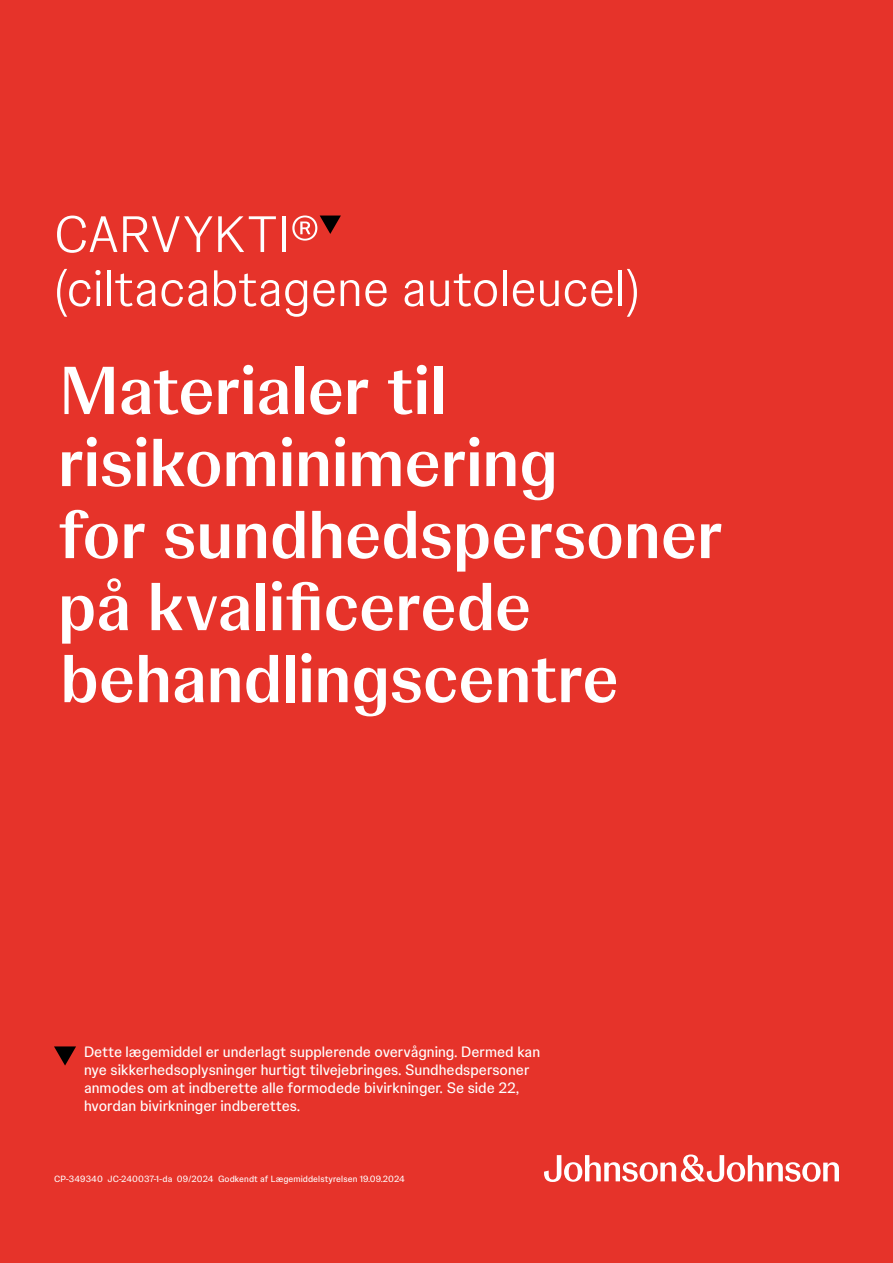
<style>
.page{position:relative;width:893px;height:1263px;background:#e6332a}
.page>*{position:absolute;margin:0;border:0;box-sizing:border-box;transform-origin:0 0}
.t1{font:700 67.5px/72px "Johnson Display";color:#fff}
.t2{font:300 51px/54px "Johnson Text";letter-spacing:-.005em;color:#fff}
.t3{font:15px/18px "Johnson Text";color:#fff}
.t4{font:9px "Johnson Text";letter-spacing:.01em;color:#fff}
</style>
<div class="page">
<svg style="left:544px;top:1154px;width:295px;height:28px"></svg>
<svg style="left:320px;top:216px;width:21px;height:18px"></svg>
<svg style="left:54px;top:1046px;width:22px;height:19px"></svg>
<h2 class="t2" style="left:53px;top:204px;width:588px">CARVYKTI® (ciltacabtagene autoleucel)</h2>
<h1 class="t1" style="left:58px;top:350px;width:666px">Materialer til risikominimering<br>for sundhedspersoner på kvalificerede behandlingscentre</h1>
<p class="t3" style="left:84px;top:1042px;width:458px">Dette lægemiddel er underlagt supplerende overvågning. Dermed kan nye sikkerhedsoplysninger hurtigt tilvejebringes. Sundhedspersoner anmodes om at indberette alle formodede bivirkninger. Se side 22, hvordan bivirkninger indberettes.</p>
<p class="t4" style="left:54px;top:1172px;width:352px">CP-349340 JC-240037-1-da 09/2024 Godkendt af Lægemiddelstyrelsen 19.09.2024</p>
</div>
